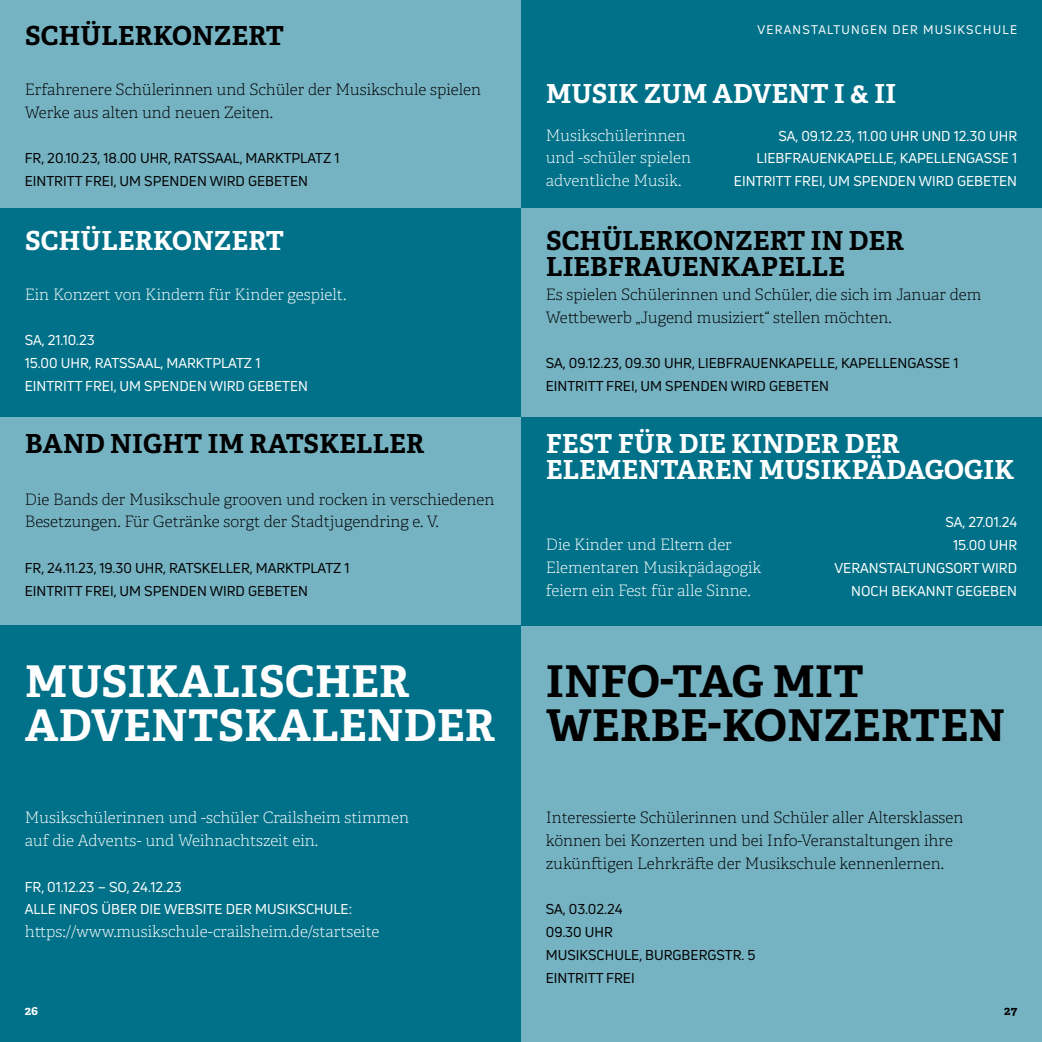
<style>
.page{position:relative;width:1042px;height:1042px;background:#fff}
.page>*{position:absolute;margin:0;border:0;box-sizing:border-box;transform-origin:0 0}
.t1{font:700 43.75px/43.8px "Adelle";letter-spacing:.01em;color:#fff}
.t2{font:700 43.75px/43.8px "Adelle";letter-spacing:.01em;color:#000}
.t3{font:700 26.25px/26.2px "Adelle";letter-spacing:.01em;color:#fff}
.t4{font:700 26.25px/26.2px "Adelle";letter-spacing:.01em;color:#000}
.t5{font:100 15.75px/22.8px "Adelle";color:#000}
.t6{font:100 15.75px/22.8px "Adelle";color:#fff}
.t7{font:14px/22.8px "Uni Neue";color:#000}
.t8{font:14px/22.8px "Uni Neue";color:#fff;text-align:right}
.t9{font:12.25px "Uni Neue";letter-spacing:.1em;color:#fff}
.t10{font:700 12.25px "Adelle";color:#fff}
.t11{font:700 12.25px "Adelle";color:#000}
</style>
<div class="page">
<div style="left:521px;top:0;width:521px;height:208px;background:#007188"></div>
<div style="left:0;top:0;width:521px;height:208px;background:#75b2c2"></div>
<div style="left:521px;top:625px;width:521px;height:417px;background:#75b2c2"></div>
<div style="left:0;top:208px;width:521px;height:209px;background:#007188"></div>
<div style="left:0;top:417px;width:521px;height:208px;background:#75b2c2"></div>
<div style="left:521px;top:417px;width:521px;height:208px;background:#007188"></div>
<div style="left:521px;top:208px;width:521px;height:209px;background:#75b2c2"></div>
<div style="left:0;top:625px;width:521px;height:417px;background:#007188"></div>
<h2 class="t4" style="left:25px;top:22px;width:260px">SCHÜLERKONZERT</h2>
<p class="t9" style="left:757px;top:22px;width:261px">VERANSTALTUNGEN DER MUSIKSCHULE</p>
<p class="t5" style="left:25px;top:78px;width:458px">Erfahrenere Schülerinnen und Schüler der Musikschule spielen<br>Werke aus alten und neuen Zeiten.</p>
<p class="t7" style="left:25px;top:147px;width:316px">FR, 20.10.23, 18.00 UHR, RATSSAAL, MARKTPLATZ 1<br>EINTRITT FREI, UM SPENDEN WIRD GEBETEN</p>
<h2 class="t3" style="left:25px;top:227px;width:260px">SCHÜLERKONZERT</h2>
<h2 class="t4" style="left:546px;top:227px;width:359px">SCHÜLERKONZERT IN DER<br>LIEBFRAUENKAPELLE</h2>
<h2 class="t3" style="left:546px;top:80px;width:351px">MUSIK ZUM ADVENT I &amp; II</h2>
<p class="t6" style="left:546px;top:124px;width:147px">Musikschülerinnen und -schüler spielen adventliche Musik.</p>
<p class="t8" style="left:734px;top:124px;width:285px">SA, 09.12.23, 11.00 UHR UND 12.30 UHR<br>LIEBFRAUENKAPELLE, KAPELLENGASSE 1<br>EINTRITT FREI, UM SPENDEN WIRD GEBETEN</p>
<p class="t6" style="left:25px;top:283px;width:323px">Ein Konzert von Kindern für Kinder gespielt.</p>
<p class="t8" style="left:25px;top:329px;width:285px;text-align:left">SA, 21.10.23<br>15.00 UHR, RATSSAAL, MARKTPLATZ 1<br>EINTRITT FREI, UM SPENDEN WIRD GEBETEN</p>
<h2 class="t4" style="left:25px;top:430px;width:401px">BAND NIGHT IM RATSKELLER</h2>
<p class="t5" style="left:25px;top:488px;width:471px">Die Bands der Musikschule grooven und rocken in verschiedenen<br>Besetzungen. Für Getränke sorgt der Stadtjugendring e. V.</p>
<p class="t7" style="left:25px;top:556px;width:326px">FR, 24.11.23, 19.30 UHR, RATSKELLER, MARKTPLATZ 1<br>EINTRITT FREI, UM SPENDEN WIRD GEBETEN</p>
<h1 class="t1" style="left:25px;top:660px;width:471px">MUSIKALISCHER<br>ADVENTSKALENDER</h1>
<p class="t6" style="left:25px;top:806px;width:386px">Musikschülerinnen und -schüler Crailsheim stimmen auf die Advents- und Weihnachtszeit ein.</p>
<p class="t8" style="left:25px;top:875px;width:329px;text-align:left">FR, 01.12.23 – SO, 24.12.23<br>ALLE INFOS ÜBER DIE WEBSITE DER MUSIKSCHULE:</p>
<p class="t6" style="left:25px;top:920px;width:356px">https://www.musikschule-crailsheim.de/startseite</p>
<p class="t5" style="left:546px;top:283px;width:437px">Es spielen Schülerinnen und Schüler, die sich im Januar dem<br>Wettbewerb „Jugend musiziert“ stellen möchten.</p>
<p class="t7" style="left:546px;top:352px;width:414px">SA, 09.12.23, 09.30 UHR, LIEBFRAUENKAPELLE, KAPELLENGASSE 1<br>EINTRITT FREI, UM SPENDEN WIRD GEBETEN</p>
<h2 class="t3" style="left:546px;top:430px;width:469px">FEST FÜR DIE KINDER DER<br>ELEMENTAREN MUSIKPÄDAGOGIK</h2>
<p class="t6" style="left:546px;top:533px;width:217px">Die Kinder und Eltern der<br>Elementaren Musikpädagogik feiern ein Fest für alle Sinne.</p>
<p class="t8" style="left:834px;top:511px;width:184px">SA, 27.01.24<br>15.00 UHR<br>VERANSTALTUNGSORT WIRD<br>NOCH BEKANNT GEGEBEN</p>
<h1 class="t2" style="left:546px;top:660px;width:460px">INFO-TAG MIT<br>WERBE-KONZERTEN</h1>
<p class="t5" style="left:546px;top:806px;width:419px">Interessierte Schülerinnen und Schüler aller Altersklassen können bei Konzerten und bei Info-Veranstaltungen ihre zukünftigen Lehrkräfte der Musikschule kennenlernen.</p>
<p class="t7" style="left:546px;top:898px;width:211px">SA, 03.02.24<br>09.30 UHR<br>MUSIKSCHULE, BURGBERGSTR. 5<br>EINTRITT FREI</p>
<p class="t10" style="left:25px;top:1002px;width:15px">26</p>
<p class="t11" style="left:1004px;top:1002px;width:14px">27</p>
</div>
